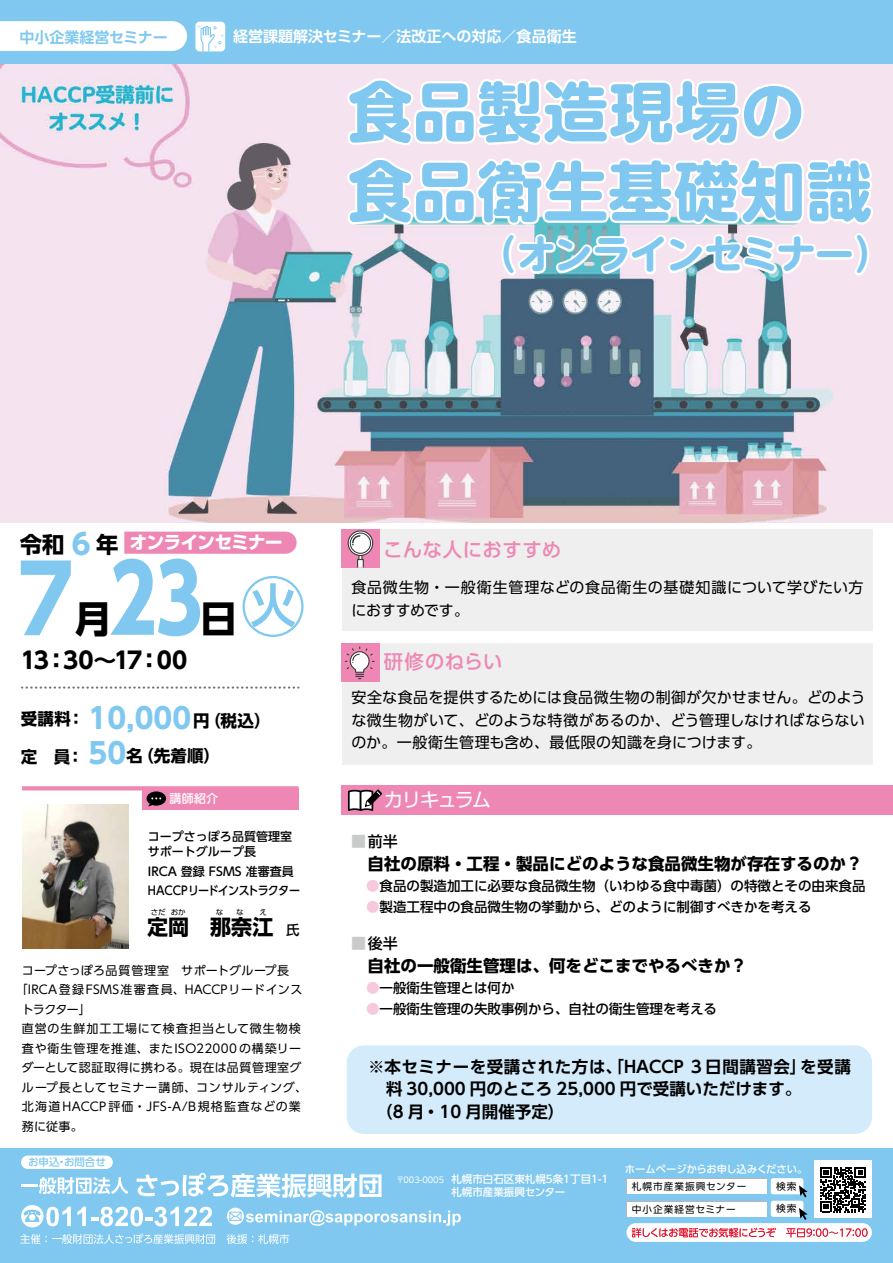
<style>
.page{position:relative;width:893px;height:1263px;background:#fff}
.page>*{position:absolute;margin:0;border:0;box-sizing:border-box;transform-origin:0 0}
.t1{font:700 93px "UD Shin Go Pro";color:#80c8ef;scale:.9 1}
.t2{font:700 64.8px/79.3px "UD Shin M Go Pro";letter-spacing:.01em;color:#80c8ef}
.t3{font:700 39.45px "UD Shin M Go Pro";letter-spacing:-.055em;color:#80c8ef}
.t4{font:700 37.5px "UD Shin Go Pro";color:#000}
.t5{font:700 28.5px "UD Shin Go Pro";color:#80c8ef}
.t6{font:700 22.95px "UD Shin Go Pro";letter-spacing:-.045em;color:#000}
.t7{font:700 22.35px "UD Shin Go Pro";color:#000}
.t8{font:700 21px "UD Shin Go Pro";color:#000}
.t9{font:500 19.5px "UD Shin Go Pro";letter-spacing:.025em;color:#ee87b4}
.t10{font:19.5px "UD Shin Go Pro";letter-spacing:-.115em;color:#fff}
.t11{font:700 18px "UD Shin Go Pro";letter-spacing:-.06em;color:#fff}
.t12{font:700 16.5px "UD Shin Go Pro";color:#000}
.t13{font:700 16.5px "UD Shin Go Pro De";color:#000}
.t14{font:700 16.5px "UD Shin Go Pro De";letter-spacing:.035em;color:#000}
.t15{font:15px/22.5px "UD Shin Go Pro";letter-spacing:.015em;color:#000;text-align:justify}
.t16{font:15px/22.5px "UD Shin Go Pro";letter-spacing:.035em;color:#000}
.t17{font:700 15px "UD Shin Go Pro De";color:#fff}
.t18{font:700 15px "UD Shin Go Pro De";color:#80c8ef}
.t19{font:500 15px "UD Shin Go Pro";color:#000}
.t20{font:500 13.5px "UD Shin Go Pro";color:#000}
.t21{font:12px "UD Shin Go Pro";letter-spacing:.04em;color:#000}
.t22{font:500 12px/15px "UD Shin Go Pro";color:#000}
.t23{font:12px "UD Shin Go Pro";letter-spacing:.09em;color:#000}
.t24{font:12px "UD Shin Go Pro";letter-spacing:.07em;color:#000}
.t25{font:500 12px "UD Shin Go Pro";color:#fff}
.t26{font:500 10.5px/12.8px "UD Shin Go Pro";color:#fff}
.t27{font:500 10.5px "UD Shin Go Pro";color:#80c8ef}
.t28{font:500 10.35px "UD Shin Go Pro";letter-spacing:-.01em;color:#fff}
.t29{font:9.6px "UD Shin Go Pro";letter-spacing:.1em;color:#000}
.t30{font:7.5px "UD Shin Go Pro";color:#000}
.s1{font-size:28.5px;color:#80c8ef}
.s2{font-weight:500;font-size:64.35px;color:#80c8ef}
.s3{font-size:16.5px;color:#000}
.s4{font-weight:500;font-size:13.5px}
.s5{color:#c9caca}
.s6{color:#f7c9dd}
.s7{font-weight:400;font-size:8.25px}
</style>
<div class="page">
<div style="left:0;top:1148px;width:893px;height:115px;background:#80c8ef"></div>
<img style="left:0;top:64px;width:893px;height:459px">
<div style="left:342px;top:529px;width:530px;height:101px;background:#efefef"></div>
<div style="left:342px;top:643px;width:530px;height:122px;background:#efefef"></div>
<div style="left:0;top:0;width:893px;height:64px;background:#80c8ef"></div>
<div style="left:626px;top:1223px;width:246px;height:19px;background:#fff;border-radius:9px"></div>
<svg style="left:632px;top:1227px;width:144px;height:10px"></svg>
<svg style="left:786px;top:1228px;width:81px;height:9px"></svg>
<svg style="left:21px;top:1177px;width:107px;height:17px"></svg>
<svg style="left:137px;top:1173px;width:244px;height:25px"></svg>
<div style="left:815px;top:1161px;width:57px;height:57px;background:#fff"></div>
<svg style="left:820px;top:1167px;width:46px;height:45px"></svg>
<div style="left:771px;top:1178px;width:32px;height:16px;background:#fff;border-radius:3px"></div>
<div style="left:626px;top:1178px;width:141px;height:16px;background:#b5b6b6"></div>
<div style="left:627px;top:1179px;width:140px;height:15px;background:#fff"></div>
<svg style="left:799px;top:1185px;width:9px;height:12px"></svg>
<div style="left:771px;top:1201px;width:32px;height:16px;background:#fff;border-radius:3px"></div>
<div style="left:626px;top:1201px;width:141px;height:15px;background:#b5b6b6"></div>
<div style="left:627px;top:1202px;width:140px;height:14px;background:#fff"></div>
<svg style="left:799px;top:1208px;width:9px;height:12px"></svg>
<svg style="left:20px;top:1234px;width:195px;height:10px"></svg>
<svg style="left:227px;top:1234px;width:62px;height:10px"></svg>
<svg style="left:0;top:21px;width:187px;height:30px;background:#fbfdfe"></svg>
<svg style="left:46px;top:1207px;width:25px;height:19px"></svg>
<svg style="left:77px;top:1207px;width:9px;height:19px"></svg>
<svg style="left:92px;top:1207px;width:120px;height:19px"></svg>
<div style="left:21px;top:1205px;width:23px;height:22px;background:#fff;border-radius:50%"></div>
<svg style="left:24px;top:1209px;width:16px;height:13px"></svg>
<div style="left:227px;top:1208px;width:17px;height:17px;background:#fff;border-radius:50%"></div>
<svg style="left:229px;top:1210px;width:232px;height:16px"></svg>
<div style="left:21px;top:1155px;width:92px;height:14px;background:#fff;border-radius:7px"></div>
<svg style="left:22px;top:686px;width:277px;height:3px"></svg>
<div style="left:195px;top:22px;width:30px;height:29px;background:#fff;border-radius:4px"></div>
<svg style="left:197px;top:25px;width:27px;height:26px"></svg>
<div style="left:124px;top:532px;width:173px;height:22px;background:#ee87b4"></div>
<svg style="left:344px;top:67px;width:532px;height:211px"></svg>
<div style="left:347px;top:1045px;width:525px;height:89px;background:#d3ebfa;border-radius:17px"></div>
<svg style="left:22px;top:786px;width:276px;height:4px"></svg>
<div style="left:142px;top:788px;width:156px;height:22px;background:#ee87b4"></div>
<div style="left:147px;top:791px;width:19px;height:15px;background:#000;border-radius:50%"></div>
<svg style="left:148px;top:797px;width:13px;height:9px"></svg>
<div style="left:342px;top:529px;width:38px;height:38px;background:#ee87b4"></div>
<div style="left:342px;top:643px;width:38px;height:39px;background:#ee87b4"></div>
<svg style="left:358px;top:556px;width:4px;height:3px"></svg>
<div style="left:357px;top:559px;width:7px;height:9px;background:#fff;border:1px solid #323434"></div>
<svg style="left:348px;top:531px;width:25px;height:24px"></svg>
<div style="left:348px;top:530px;width:25px;height:26px;border:1px solid #323434;border-radius:50%"></div>
<div style="left:350px;top:532px;width:21px;height:22px;border:1px solid #323434;border-radius:50%"></div>
<svg style="left:351px;top:534px;width:10px;height:11px"></svg>
<svg style="left:345px;top:647px;width:29px;height:32px"></svg>
<div style="left:342px;top:785px;width:551px;height:30px;background:#ee87b4"></div>
<svg style="left:348px;top:789px;width:35px;height:22px"></svg>
<img style="left:22px;top:804px;width:106px;height:145px">
<p class="t18" style="left:19px;top:25px;width:150px">中小企業経営セミナー</p>
<p class="t17" style="left:233px;top:24px;width:345px">経営課題解決セミナー／法改正への対応／食品衛生</p>
<h2 class="t2" style="left:348px;top:69px;width:525px">食品製造現場の食品衛生基礎知識</h2>
<h3 class="t3" style="left:477px;top:222px;width:418px">（オンラインセミナー）</h3>
<h3 class="t7" style="left:20px;top:526px;width:100px">令和<span class="s1">6</span>年</h3>
<h3 class="t11" style="left:130px;top:527px;width:155px">オンラインセミナー</h3>
<h1 class="t1" style="left:18px;top:523px;width:206px">7 23</h1>
<h3 class="t4" style="left:200px;top:588px;width:107px">日<span class="s2">㊋</span></h3>
<h3 class="t4" style="left:75px;top:588px;width:39px">月</h3>
<h3 class="t6" style="left:21px;top:642px;width:168px">13：30～17：00</h3>
<h3 class="t5" style="left:89px;top:694px;width:184px">10,000<span class="s3">円（税込）</span></h3>
<h3 class="t12" style="left:21px;top:705px;width:65px">受講料：</h3>
<h3 class="t12" style="left:21px;top:742px;width:201px">定　員： <span class="s1">50</span>名（先着順）</h3>
<p class="t25" style="left:169px;top:789px;width:50px">講師紹介</p>
<p class="t22" style="left:148px;top:829px;width:145px">コープさっぽろ品質管理室サポートグループ長</p>
<p class="t22" style="left:148px;top:861px;width:154px;line-height:19.5px">IRCA 登録 FSMS 准審査員<br>HACCPリードインストラクター</p>
<p class="t30" style="left:151px;top:906px;width:36px">さだ おか</p>
<p class="t30" style="left:216px;top:906px;width:9px">な</p>
<p class="t30" style="left:236px;top:906px;width:9px">な</p>
<p class="t30" style="left:259px;top:906px;width:9px">え</p>
<h3 class="t8" style="left:147px;top:910px;width:154px">定岡　那奈江 <span class="s4">氏</span></h3>
<p class="t21" style="left:22px;top:960px;width:281px">コープさっぽろ品質管理室　サポートグループ長　</p>
<p class="t21" style="left:16px;top:980px;width:288px">「IRCA登録FSMS准審査員、HACCPリードインス</p>
<p class="t21" style="left:22px;top:999px;width:70px">トラクター」</p>
<p class="t24" style="left:22px;top:1019px;width:280px">直営の生鮮加工工場にて検査担当として微生物検</p>
<p class="t21" style="left:22px;top:1038px;width:281px">査や衛生管理を推進、またISO22000の構築リー</p>
<p class="t21" style="left:22px;top:1058px;width:281px">ダーとして認証取得に携わる。現在は品質管理室グ</p>
<p class="t21" style="left:22px;top:1077px;width:287px">ループ長としてセミナー講師、コンサルティング、</p>
<p class="t23" style="left:22px;top:1097px;width:280px">北海道HACCP評価・JFS-A/B規格監査などの業</p>
<p class="t21" style="left:22px;top:1116px;width:62px">務に従事。</p>
<p class="t27" style="left:28px;top:1154px;width:79px">お申込・お問合せ</p>
<h3 class="t9" style="left:383px;top:534px;width:180px">こんな人におすすめ</h3>
<p class="t16" style="left:351px;top:576px;width:513px">食品微生物・一般衛生管理などの食品衛生の基礎知識について学びたい方におすすめです。</p>
<h3 class="t9" style="left:384px;top:646px;width:120px">研修のねらい</h3>
<p class="t15" style="left:351px;top:686px;width:516px">安全な食品を提供するためには食品微生物の制御が欠かせません。どのような微生物がいて、どのような特徴があるのか、どう管理しなければならないのか。一般衛生管理も含め、最低限の知識を身につけます。</p>
<h3 class="t10" style="left:384px;top:784px;width:109px">カリキュラム</h3>
<p class="t19" style="left:351px;top:829px;width:48px"><span class="s5">■</span>前半</p>
<h3 class="t12" style="left:351px;top:850px;width:513px">　自社の原料・工程・製品にどのような食品微生物が存在するのか？</h3>
<p class="t20" style="left:366px;top:875px;width:501px"><span class="s6">●</span>食品の製造加工に必要な食品微生物（いわゆる食中毒菌）の特徴とその由来食品</p>
<p class="t20" style="left:366px;top:896px;width:447px"><span class="s6">●</span>製造工程中の食品微生物の挙動から、どのように制御すべきかを考える</p>
<p class="t19" style="left:351px;top:931px;width:48px"><span class="s5">■</span>後半</p>
<h3 class="t12" style="left:351px;top:952px;width:397px">　自社の一般衛生管理は、何をどこまでやるべきか？</h3>
<p class="t20" style="left:366px;top:977px;width:150px"><span class="s6">●</span>一般衛生管理とは何か</p>
<p class="t20" style="left:366px;top:998px;width:352px"><span class="s6">●</span>一般衛生管理の失敗事例から、自社の衛生管理を考える</p>
<h3 class="t14" style="left:368px;top:1053px;width:484px">※本セミナーを受講された方は、「HACCP ３日間講習会」を受講</h3>
<h3 class="t13" style="left:386px;top:1075px;width:417px">料 30,000 円のところ 25,000 円で受講いただけます。</h3>
<h3 class="t13" style="left:368px;top:1098px;width:198px">　（8 月・10 月開催予定）</h3>
<p class="t26" style="left:451px;top:1173px;width:158px;text-indent:-55px"><span class="s7">〒003-0005</span> 札幌市白石区東札幌5条1丁目1-1札幌市産業振興センター　</p>
<p class="t28" style="left:625px;top:1160px;width:184px">ホームページからお申し込みください。</p>
<p class="t29" style="left:632px;top:1179px;width:116px">札幌市産業振興センター</p>
<p class="t29" style="left:632px;top:1201px;width:105px">中小企業経営セミナー</p>
<p class="t29" style="left:776px;top:1178px;width:22px">検索</p>
<p class="t29" style="left:776px;top:1201px;width:22px">検索</p>
</div>
